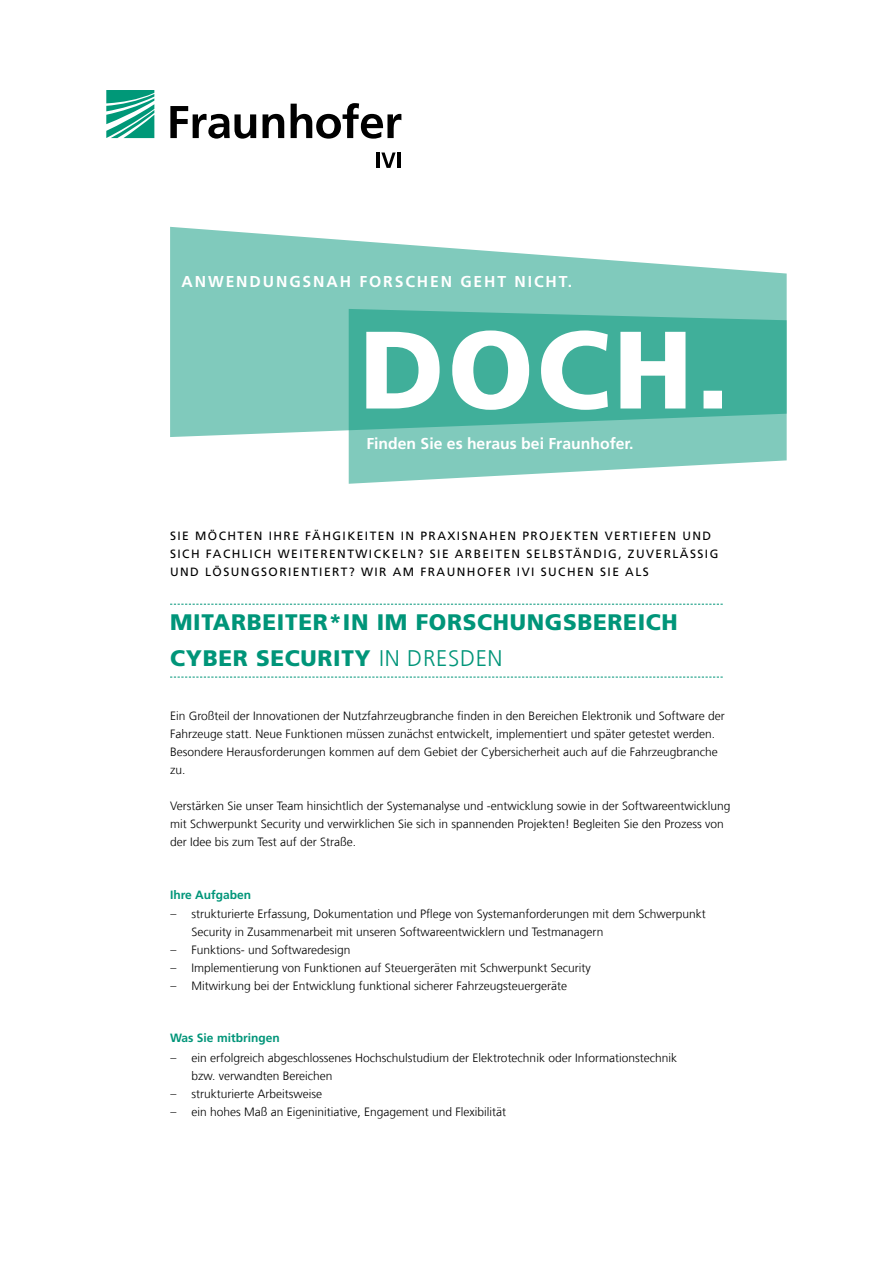
<style>
.page{position:relative;width:893px;height:1263px;background:#fff}
.page>*{position:absolute;margin:0;border:0;box-sizing:border-box;transform-origin:0 0}
.Position{font:900 22.5px/36px "Frutiger LT Com";letter-spacing:.03em;color:#009579}
.Vignette_oben{font:700 15.75px "Frutiger LT Com";letter-spacing:.12em;color:#fff}
.Vignette_unten{font:700 15.75px "Frutiger LT Com";color:#fff}
.Fließtext{font:300 12px/18px "Frutiger LT Com";color:#000}
.Einleitungstext{font:12px/18px "Frutiger LT Com";letter-spacing:.12em;color:#000}
.Ueberschrift_Fließte{font:700 12px "Frutiger LT Com";color:#009579}
.s1{font-weight:300}
</style>
<div class="page">
<svg style="left:170px;top:227px;width:617px;height:210px;fill:#80cabc"></svg>
<svg style="left:349px;top:309px;width:438px;height:175px;background:#75c5b6"></svg>
<svg style="left:366px;top:330px;width:356px;height:80px"></svg>
<svg style="left:170px;top:604px;width:553px;height:1px"></svg>
<svg style="left:170px;top:677px;width:553px;height:1px"></svg>
<svg style="left:106px;top:90px;width:48px;height:48px"></svg>
<svg style="left:170px;top:103px;width:231px;height:36px"></svg>
<hr style="left:376px;top:152px;width:4px;height:16px;background:#000">
<svg style="left:381px;top:152px;width:15px;height:16px"></svg>
<hr style="left:397px;top:152px;width:3px;height:16px;background:#000">
<p class="Vignette_oben" style="left:181px;top:272px;width:392px">ANWENDUNGSNAH FORSCHEN GEHT NICHT.</p>
<p class="Vignette_unten" style="left:366px;top:434px;width:269px">Finden Sie es heraus bei Fraunhofer.</p>
<p class="Einleitungstext" style="left:170px;top:527px;width:550px">SIE MÖCHTEN IHRE FÄHGIKEITEN IN PRAXISNAHEN PROJEKTEN VERTIEFEN UND<br>SICH FACHLICH WEITERENTWICKELN? SIE ARBEITEN SELBSTÄNDIG, ZUVERLÄSSIG<br>UND LÖSUNGSORIENTIERT? WIR AM FRAUNHOFER IVI SUCHEN SIE ALS</p>
<p class="Position" style="left:170px;top:604px;width:509px">MITARBEITER*IN IM FORSCHUNGSBEREICH<br>CYBER SECURITY <span class="s1">IN DRESDEN</span></p>
<p class="Fließtext" style="left:170px;top:707px;width:556px">Ein Großteil der Innovationen der Nutzfahrzeugbranche finden in den Bereichen Elektronik und Software der Fahrzeuge statt. Neue Funktionen müssen zunächst entwickelt, implementiert und später getestet werden.<br>Besondere Herausforderungen kommen auf dem Gebiet der Cybersicherheit auch auf die Fahrzeugbranche zu.</p>
<p class="Fließtext" style="left:170px;top:797px;width:562px">Verstärken Sie unser Team hinsichtlich der Systemanalyse und -entwicklung sowie in der Softwareentwicklung mit Schwerpunkt Security und verwirklichen Sie sich in spannenden Projekten! Begleiten Sie den Prozess von der Idee bis zum Test auf der Straße.</p>
<p class="Ueberschrift_Fließte" style="left:170px;top:887px;width:83px">Ihre Aufgaben</p>
<p class="Fließtext" style="left:191px;top:905px;width:516px;text-indent:-21px">– strukturierte Erfassung, Dokumentation und Pflege von Systemanforderungen mit dem Schwerpunkt<br>Security in Zusammenarbeit mit unseren Softwareentwicklern und Testmanagern</p>
<p class="Fließtext" style="left:170px;top:941px;width:182px">– Funktions- und Softwaredesign</p>
<p class="Fließtext" style="left:170px;top:959px;width:422px">– Implementierung von Funktionen auf Steuergeräten mit Schwerpunkt Security</p>
<p class="Fließtext" style="left:170px;top:977px;width:398px">– Mitwirkung bei der Entwicklung funktional sicherer Fahrzeugsteuergeräte</p>
<p class="Ueberschrift_Fließte" style="left:170px;top:1031px;width:111px">Was Sie mitbringen</p>
<p class="Fließtext" style="left:191px;top:1049px;width:487px;text-indent:-21px">– ein erfolgreich abgeschlossenes Hochschulstudium der Elektrotechnik oder Informationstechnik bzw. verwandten Bereichen</p>
<p class="Fließtext" style="left:170px;top:1085px;width:153px">– strukturierte Arbeitsweise</p>
<p class="Fließtext" style="left:170px;top:1103px;width:337px">– ein hohes Maß an Eigeninitiative, Engagement und Flexibilität</p>
</div>
